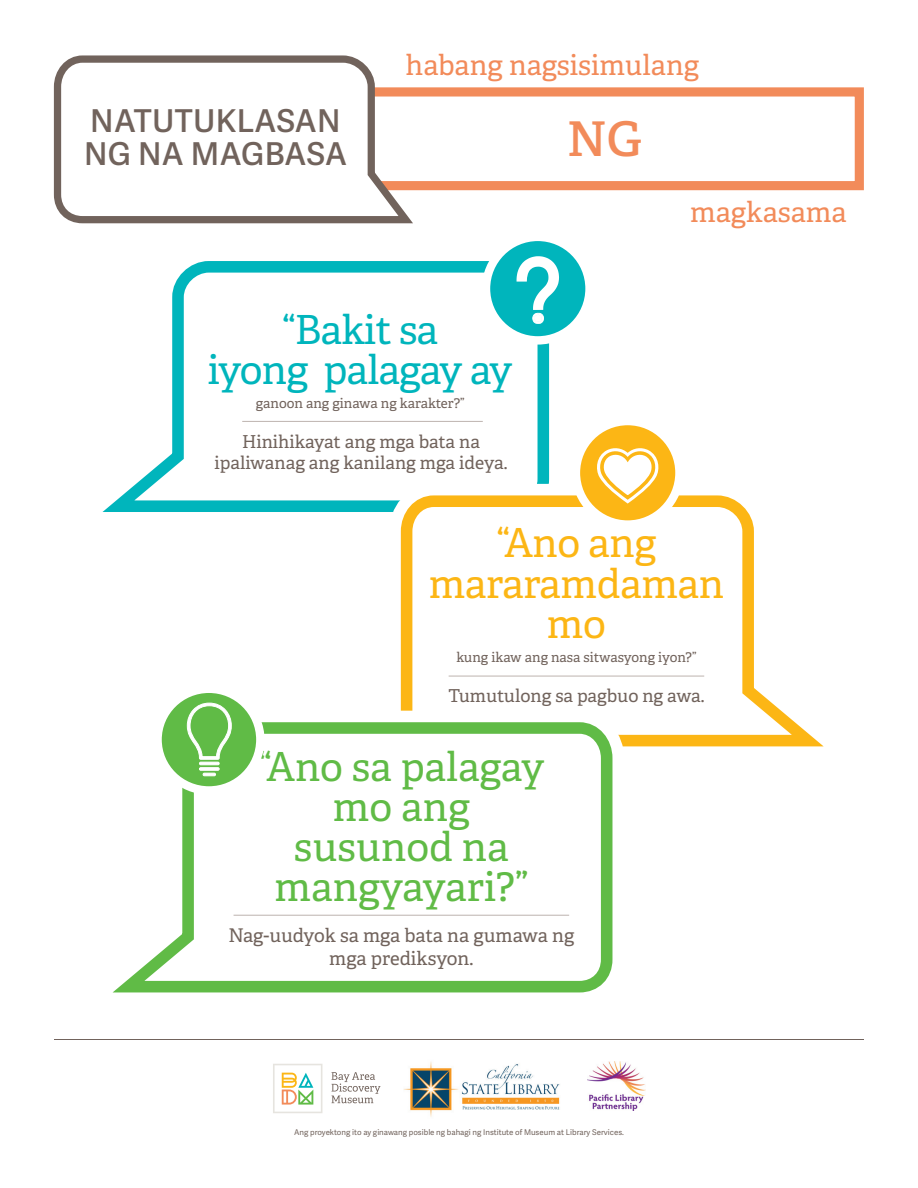
<style>
.page{position:relative;width:918px;height:1188px;background:#fff}
.page>*{position:absolute;margin:0;border:0;box-sizing:border-box;transform-origin:0 0}
.t1{font:600 47.85px "Adelle";color:#f28b5a}
.t2{font:40.05px/40px "Adelle";color:#60bb46;text-align:center}
.t3{font:40.05px/40px "Adelle";letter-spacing:-.025em;color:#00b5bc;text-align:center}
.t4{font:40.05px/40px "Adelle";letter-spacing:-.01em;color:#fcb615;text-align:center}
.t5{font:600 31.5px/32.7px "Adelle Sans";letter-spacing:.01em;color:#71635c}
.t6{font:28.2px "Adelle";color:#f28b5a}
.t7{font:18.75px/22.6px "Adelle";color:#71635c;text-align:center}
.t8{font:17.85px/21.5px "Adelle";color:#71635c;text-align:center}
.t9{font:13.65px "Adelle";color:#71635c}
.t10{font:7.8px "Adelle Sans";color:#71635c}
</style>
<div class="page">
<hr style="left:54px;top:1039px;width:810px;height:1px;background:#71635c">
<svg style="left:332px;top:1072px;width:48px;height:31px"></svg>
<svg style="left:273px;top:1064px;width:49px;height:49px"></svg>
<img style="left:404px;top:1061px;width:156px;height:56px">
<img style="left:588px;top:1061px;width:57px;height:50px">
<svg style="left:102px;top:261px;width:448px;height:251px"></svg>
<hr style="left:242px;top:421px;width:241px;height:1px;background:#bdb3af">
<svg style="left:372px;top:467px;width:178px;height:45px"></svg>
<svg style="left:395px;top:490px;width:429px;height:257px"></svg>
<hr style="left:449px;top:676px;width:255px;height:1px;background:#bdb3af">
<svg style="left:486px;top:237px;width:104px;height:103px;fill:#00b5bc"></svg>
<div style="left:482px;top:233px;width:112px;height:112px;border:8px solid #fff;border-radius:50%"></div>
<svg style="left:515px;top:233px;width:45px;height:91px"></svg>
<svg style="left:395px;top:693px;width:246px;height:54px"></svg>
<svg style="left:112px;top:716px;width:506px;height:277px"></svg>
<hr style="left:234px;top:915px;width:335px;height:1px;background:#bdb3af">
<svg style="left:576px;top:421px;width:103px;height:104px;fill:#fcb615"></svg>
<div style="left:572px;top:417px;width:112px;height:112px;border:8px solid #fff;border-radius:50%"></div>
<svg style="left:595px;top:447px;width:65px;height:57px"></svg>
<svg style="left:156px;top:687px;width:106px;height:105px;fill:#60bb46"></svg>
<div style="left:153px;top:685px;width:112px;height:110px;border:8px solid #fff;border-radius:50%"></div>
<div style="left:199px;top:762px;width:21px;height:3px;border:1px solid #fff"></div>
<div style="left:199px;top:767px;width:21px;height:4px;border:1px solid #fff"></div>
<svg style="left:203px;top:773px;width:13px;height:3px"></svg>
<svg style="left:186px;top:702px;width:46px;height:59px"></svg>
<div style="left:267px;top:87px;width:597px;height:103px;border:9px solid #f28b5a"></div>
<svg style="left:53px;top:55px;width:367px;height:169px"></svg>
<h3 class="t5" style="left:84px;top:106px;width:264px">NATUTUKLASAN<br>NG NA MAGBASA</h3>
<h3 class="t6" style="left:406px;top:48px;width:295px">habang nagsisimulang</h3>
<h1 class="t1" style="left:567px;top:109px;width:76px">NG</h1>
<h3 class="t6" style="left:690px;top:195px;width:158px">magkasama</h3>
<h2 class="t3" style="left:208px;top:310px;width:306px">“Bakit sa<br>iyong palagay ay</h2>
<h3 class="t9" style="left:256px;top:395px;width:210px">ganoon ang ginawa ng karakter?”</h3>
<h3 class="t8" style="left:215px;top:431px;width:294px">Hinihikayat ang mga bata na ipaliwanag ang kanilang mga ideya.</h3>
<h2 class="t4" style="left:429px;top:524px;width:297px">“Ano ang mararamdaman mo</h2>
<h3 class="t9" style="left:456px;top:649px;width:242px">kung ikaw ang nasa sitwasyong iyon?”</h3>
<h3 class="t8" style="left:448px;top:686px;width:258px">Tumutulong sa pagbuo ng awa.</h3>
<h2 class="t2" style="left:258px;top:747px;width:288px">“Ano sa palagay mo ang susunod na mangyayari?”</h2>
<h3 class="t7" style="left:228px;top:925px;width:347px">Nag-uudyok sa mga bata na gumawa ng mga prediksyon.</h3>
<p class="t10" style="left:294px;top:1127px;width:331px">Ang proyektong ito ay ginawang posible ng bahagi ng Institute of Museum at Library Services.</p>
</div>
